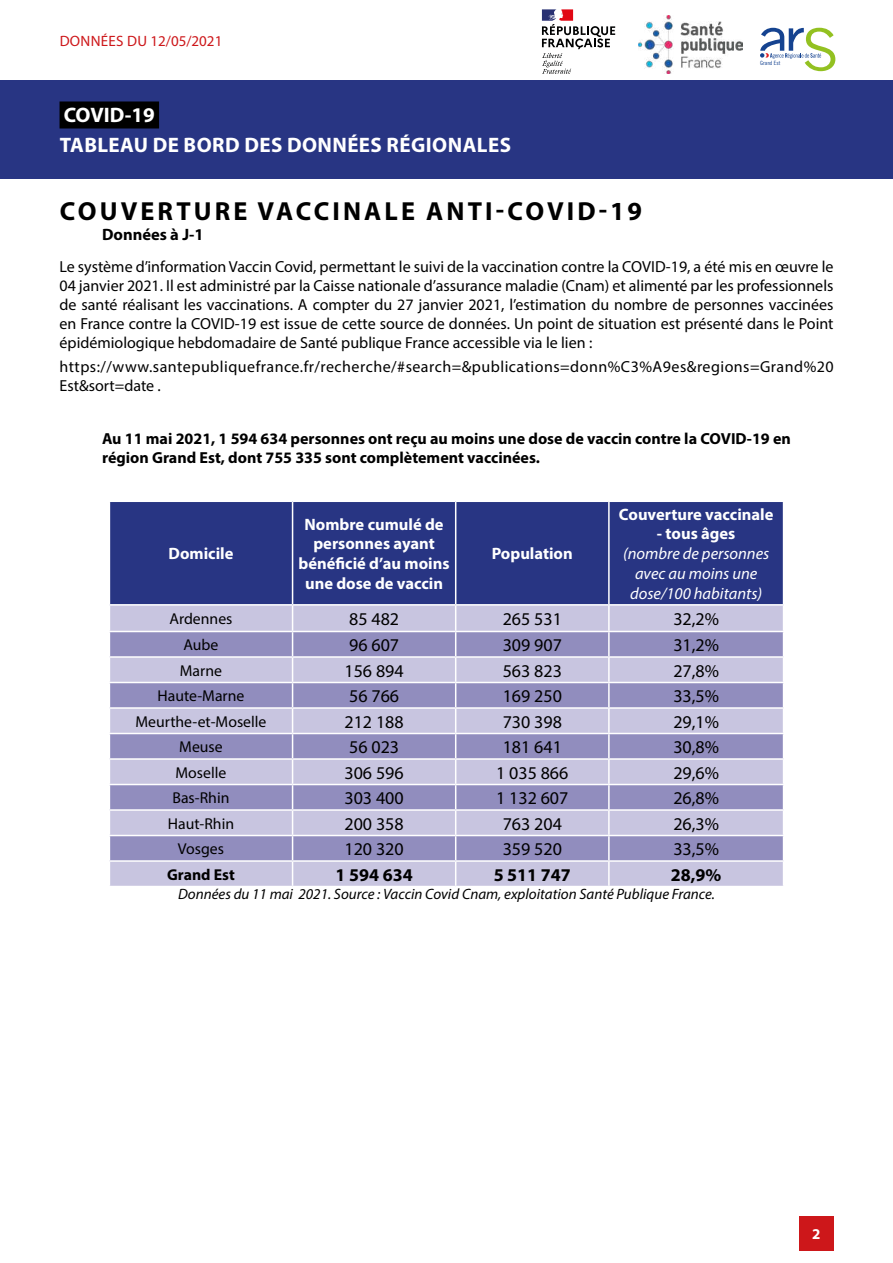
<style>
.page{position:relative;width:893px;height:1263px;background:#fff}
.page>*{position:absolute;margin:0;border:0;box-sizing:border-box;transform-origin:0 0}
.t1{font:700 26.25px "Myriad Pro";letter-spacing:.12em;color:#000}
.t2{font:700 21px/29.4px "Myriad Pro";letter-spacing:.02em;color:#fff}
.t3{font:18px "Myriad Pro";color:#000}
.t4{font:700 18px "Myriad Pro";color:#000}
.t5{font:700 16.5px/19.8px "Myriad Pro";color:#fff;text-align:center}
.t6{font:italic 16.5px/19.8px "Myriad Pro";color:#fff;text-align:center}
.t7{font:700 16.5px "Myriad Pro";color:#000}
.t8{font:16.05px/19.2px "Myriad Pro";letter-spacing:.025em;color:#000;text-align:justify}
.t9{font:700 16.05px/19.2px "Myriad Pro";color:#000}
.t10{font:15.75px "Myriad Pro";color:#000}
.t11{font:700 15.75px "Myriad Pro";color:#000}
.t12{font:italic 15px "Myriad Pro";color:#000}
.t13{font:15px "Myriad Pro";letter-spacing:.02em;color:#cd171a}
.t14{font:700 15px "Myriad Pro";color:#fff}
.t15{font:5.85px "Trade Gothic LT Std Cn 18";color:#154390}
</style>
<div class="page">
<div style="left:0;top:80px;width:893px;height:99px;background:#283583"></div>
<div style="left:60px;top:101px;width:99px;height:27px;background:#000"></div>
<div style="left:799px;top:1216px;width:34px;height:34px;background:#cd171a"></div>
<img style="left:638px;top:15px;width:104px;height:59px">
<svg style="left:760px;top:28px;width:75px;height:43px"></svg>
<svg style="left:542px;top:9px;width:73px;height:65px"></svg>
<div style="left:110px;top:502px;width:673px;height:102px;background:#283583"></div>
<div style="left:110px;top:606px;width:673px;height:280px;background:#c8c5e0"></div>
<svg style="left:110px;top:632px;width:673px;height:228px;fill:#918dbe"></svg>
<hr style="left:292px;top:502px;width:1px;height:102px;background:#fff">
<hr style="left:455px;top:502px;width:1px;height:102px;background:#fff">
<hr style="left:608px;top:502px;width:2px;height:102px;background:#fff">
<hr style="left:608px;top:606px;width:2px;height:25px;background:#fff">
<hr style="left:109px;top:631px;width:184px;height:1px;background:#fff">
<hr style="left:293px;top:631px;width:163px;height:1px;background:#fff">
<hr style="left:456px;top:631px;width:153px;height:1px;background:#fff">
<hr style="left:609px;top:631px;width:175px;height:1px;background:#fff">
<hr style="left:608px;top:632px;width:2px;height:24px;background:#fff">
<hr style="left:109px;top:656px;width:184px;height:2px;background:#fff">
<hr style="left:293px;top:656px;width:163px;height:2px;background:#fff">
<hr style="left:456px;top:656px;width:153px;height:2px;background:#fff">
<hr style="left:609px;top:656px;width:175px;height:2px;background:#fff">
<hr style="left:608px;top:658px;width:2px;height:24px;background:#fff">
<hr style="left:109px;top:682px;width:184px;height:1px;background:#fff">
<hr style="left:293px;top:682px;width:163px;height:1px;background:#fff">
<hr style="left:456px;top:682px;width:153px;height:1px;background:#fff">
<hr style="left:609px;top:682px;width:175px;height:1px;background:#fff">
<hr style="left:608px;top:683px;width:2px;height:24px;background:#fff">
<hr style="left:109px;top:707px;width:184px;height:2px;background:#fff">
<hr style="left:293px;top:707px;width:163px;height:2px;background:#fff">
<hr style="left:456px;top:707px;width:153px;height:2px;background:#fff">
<hr style="left:609px;top:707px;width:175px;height:2px;background:#fff">
<hr style="left:608px;top:709px;width:2px;height:24px;background:#fff">
<hr style="left:109px;top:733px;width:184px;height:1px;background:#fff">
<hr style="left:293px;top:733px;width:163px;height:1px;background:#fff">
<hr style="left:456px;top:733px;width:153px;height:1px;background:#fff">
<hr style="left:609px;top:733px;width:175px;height:1px;background:#fff">
<hr style="left:608px;top:734px;width:2px;height:24px;background:#fff">
<hr style="left:109px;top:758px;width:184px;height:2px;background:#fff">
<hr style="left:293px;top:758px;width:163px;height:2px;background:#fff">
<hr style="left:456px;top:758px;width:153px;height:2px;background:#fff">
<hr style="left:609px;top:758px;width:175px;height:2px;background:#fff">
<hr style="left:608px;top:760px;width:2px;height:24px;background:#fff">
<hr style="left:109px;top:784px;width:184px;height:1px;background:#fff">
<hr style="left:293px;top:784px;width:163px;height:1px;background:#fff">
<hr style="left:456px;top:784px;width:153px;height:1px;background:#fff">
<hr style="left:609px;top:784px;width:175px;height:1px;background:#fff">
<hr style="left:608px;top:785px;width:2px;height:24px;background:#fff">
<hr style="left:109px;top:809px;width:184px;height:2px;background:#fff">
<hr style="left:293px;top:809px;width:163px;height:2px;background:#fff">
<hr style="left:456px;top:809px;width:153px;height:2px;background:#fff">
<hr style="left:609px;top:809px;width:175px;height:2px;background:#fff">
<hr style="left:608px;top:811px;width:2px;height:24px;background:#fff">
<hr style="left:109px;top:835px;width:184px;height:1px;background:#fff">
<hr style="left:293px;top:835px;width:163px;height:1px;background:#fff">
<hr style="left:456px;top:835px;width:153px;height:1px;background:#fff">
<hr style="left:609px;top:835px;width:175px;height:1px;background:#fff">
<hr style="left:608px;top:836px;width:2px;height:24px;background:#fff">
<hr style="left:109px;top:860px;width:184px;height:2px;background:#fff">
<hr style="left:293px;top:860px;width:163px;height:2px;background:#fff">
<svg style="left:292px;top:606px;width:1px;height:280px"></svg>
<hr style="left:456px;top:860px;width:153px;height:2px;background:#fff">
<svg style="left:455px;top:606px;width:1px;height:280px"></svg>
<hr style="left:609px;top:860px;width:175px;height:2px;background:#fff">
<hr style="left:608px;top:862px;width:2px;height:24px;background:#fff">
<p class="t13" style="left:60px;top:31px;width:164px">DONNÉES DU 12/05/2021</p>
<h2 class="t2" style="left:60px;top:100px;width:453px">COVID-19<br>TABLEAU DE BORD DES DONNÉES RÉGIONALES</h2>
<p class="t15" style="left:760px;top:59px;width:22px">Grand Est</p>
<h1 class="t1" style="left:60px;top:194px;width:584px">COUVERTURE VACCINALE ANTI-COVID-19</h1>
<p class="t7" style="left:102px;top:224px;width:103px">Données à J-1</p>
<p class="t8" style="left:60px;top:256px;width:775px">Le système d’information Vaccin Covid, permettant le suivi de la vaccination contre la COVID-19, a été mis en œuvre le 04 janvier 2021. Il est administré par la Caisse nationale d’assurance maladie (Cnam) et alimenté par les professionnels de santé réalisant les vaccinations. A compter du 27 janvier 2021, l’estimation du nombre de personnes vaccinées en France contre la COVID-19 est issue de cette source de données. Un point de situation est présenté dans le Point épidémiologique hebdomadaire de Santé publique France accessible via le lien :</p>
<p class="t8" style="left:60px;top:357px;width:776px">https://www.santepubliquefrance.fr/recherche/#search=&amp;publications=donn%C3%A9es&amp;regions=Grand%20<br>Est&amp;sort=date .</p>
<p class="t9" style="left:102px;top:428px;width:690px">Au 11 mai 2021, 1 594 634 personnes ont reçu au moins une dose de vaccin contre la COVID-19 en région Grand Est, dont 755 335 sont complètement vaccinées.</p>
<p class="t5" style="left:169px;top:543px;width:66px">Domicile</p>
<p class="t5" style="left:299px;top:513px;width:153px">Nombre cumulé de personnes ayant bénéficié d’au moins une dose de vaccin</p>
<p class="t5" style="left:492px;top:543px;width:83px">Population</p>
<p class="t5" style="left:619px;top:504px;width:156px">Couverture vaccinale</p>
<p class="t5" style="left:657px;top:523px;width:80px">- tous âges</p>
<p class="t6" style="left:623px;top:543px;width:148px">(nombre de personnes avec au moins une dose/100 habitants)</p>
<p class="t10" style="left:169px;top:609px;width:64px">Ardennes</p>
<p class="t3" style="left:349px;top:608px;width:51px">85 482</p>
<p class="t3" style="left:503px;top:608px;width:61px">265 531</p>
<p class="t3" style="left:673px;top:608px;width:47px">32,2%</p>
<p class="t10" style="left:183px;top:635px;width:36px">Aube</p>
<p class="t3" style="left:349px;top:634px;width:51px">96 607</p>
<p class="t3" style="left:503px;top:634px;width:61px">309 907</p>
<p class="t3" style="left:673px;top:634px;width:47px">31,2%</p>
<p class="t10" style="left:180px;top:661px;width:44px">Marne</p>
<p class="t3" style="left:344px;top:659px;width:61px">156 894</p>
<p class="t3" style="left:503px;top:659px;width:61px">563 823</p>
<p class="t3" style="left:673px;top:659px;width:47px">27,8%</p>
<p class="t10" style="left:157px;top:686px;width:89px">Haute-Marne</p>
<p class="t3" style="left:349px;top:685px;width:51px">56 766</p>
<p class="t3" style="left:503px;top:685px;width:61px">169 250</p>
<p class="t3" style="left:673px;top:685px;width:47px">33,5%</p>
<p class="t10" style="left:135px;top:712px;width:132px">Meurthe-et-Moselle</p>
<p class="t3" style="left:344px;top:710px;width:61px">212 188</p>
<p class="t3" style="left:503px;top:710px;width:61px">730 398</p>
<p class="t3" style="left:673px;top:710px;width:47px">29,1%</p>
<p class="t10" style="left:179px;top:737px;width:45px">Meuse</p>
<p class="t3" style="left:349px;top:736px;width:51px">56 023</p>
<p class="t3" style="left:503px;top:736px;width:61px">181 641</p>
<p class="t3" style="left:673px;top:736px;width:47px">30,8%</p>
<p class="t10" style="left:176px;top:763px;width:52px">Moselle</p>
<p class="t3" style="left:344px;top:761px;width:61px">306 596</p>
<p class="t3" style="left:496px;top:761px;width:74px">1 035 866</p>
<p class="t3" style="left:673px;top:761px;width:47px">29,6%</p>
<p class="t10" style="left:172px;top:788px;width:58px">Bas-Rhin</p>
<p class="t3" style="left:344px;top:787px;width:61px">303 400</p>
<p class="t3" style="left:496px;top:787px;width:74px">1 132 607</p>
<p class="t3" style="left:673px;top:787px;width:47px">26,8%</p>
<p class="t10" style="left:168px;top:814px;width:68px">Haut-Rhin</p>
<p class="t3" style="left:344px;top:812px;width:61px">200 358</p>
<p class="t3" style="left:503px;top:812px;width:61px">763 204</p>
<p class="t3" style="left:673px;top:812px;width:47px">26,3%</p>
<p class="t10" style="left:178px;top:839px;width:48px">Vosges</p>
<p class="t3" style="left:344px;top:838px;width:61px">120 320</p>
<p class="t3" style="left:503px;top:838px;width:61px">359 520</p>
<p class="t3" style="left:673px;top:838px;width:47px">33,5%</p>
<p class="t11" style="left:167px;top:864px;width:69px">Grand Est</p>
<p class="t4" style="left:336px;top:863px;width:79px">1 594 634</p>
<p class="t4" style="left:494px;top:863px;width:79px">5 511 747</p>
<p class="t4" style="left:671px;top:863px;width:52px">28,9%</p>
<p class="t12" style="left:178px;top:885px;width:538px">Données du 11 mai 2021. Source : Vaccin Covid Cnam, exploitation Santé Publique France.</p>
<p class="t14" style="left:812px;top:1224px;width:10px">2</p>
</div>
